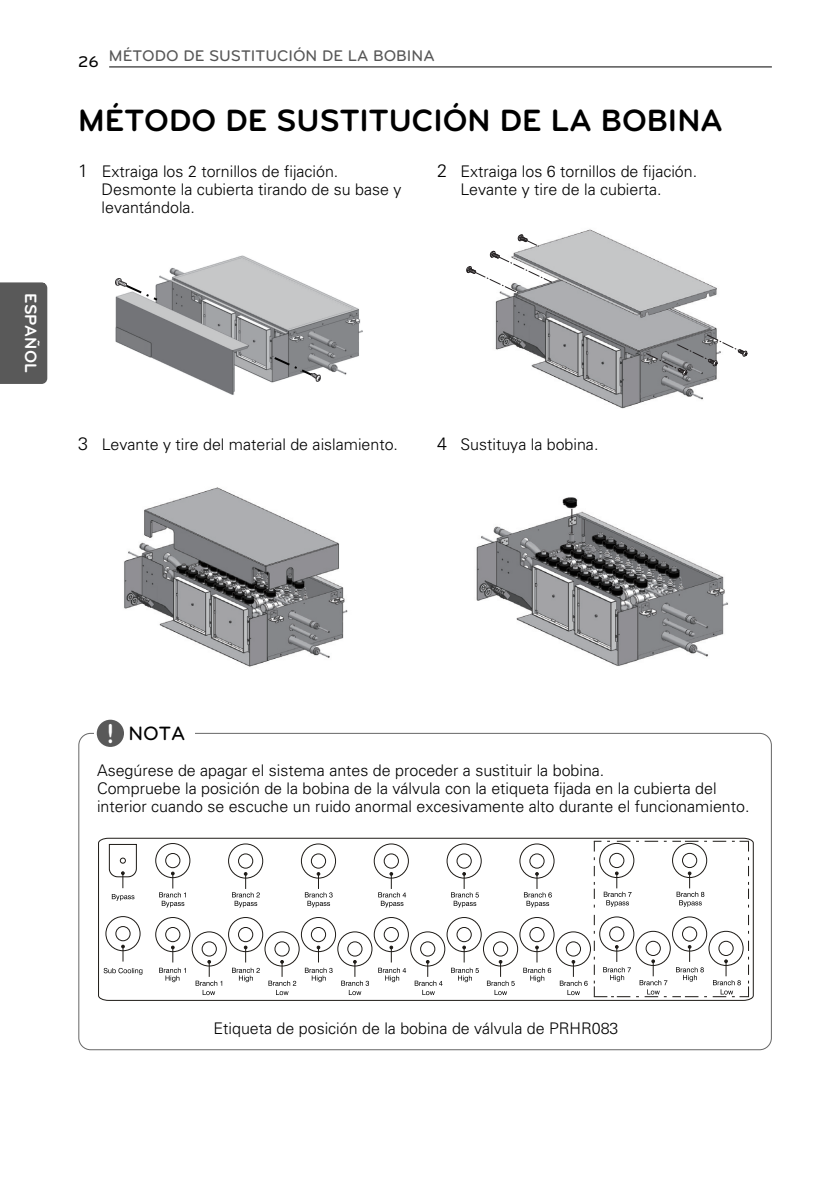
<style>
.page{position:relative;width:840px;height:1191px;background:#fff}
.page>*{position:absolute;margin:0;border:0;box-sizing:border-box;transform-origin:0 0}
.t1{font:700 32px "Bryant LG";color:#000}
.t2{font:500 20px "Bryant LG";color:#000}
.t3{font:700 17px "Bryant LG";color:#fff}
.t4{font:300 16px/18px "Univers";color:#000}
.t5{font:500 16px "Bryant LG";color:#575757}
.s1{color:#000}
.s2{font-size:18px}
.s3{font-weight:700;font-size:28.4px;color:#fff}
</style>
<div class="page">
<hr style="left:109px;top:67px;width:662px;height:1px;background:#000">
<div style="left:0;top:282px;width:47px;height:102px;background:#595959"></div>
<div style="left:19px;top:284px;width:26px;height:98px;background:#595959"></div>
<div style="left:78px;top:733px;width:693px;height:317px;border:2px solid #666;border-radius:12px"></div>
<div style="left:94px;top:717px;width:100px;height:33px;background:#fff"></div>
<div style="left:97px;top:719px;width:27px;height:28px;background:#595959;border-radius:50%"></div>
<svg style="left:98px;top:837px;width:655px;height:164px"></svg>
<svg style="left:159px;top:872px;width:27px;height:35px"></svg>
<div style="left:155px;top:843px;width:35px;height:35px;border:1px solid #1d1a16;border-radius:50%"></div>
<div style="left:165px;top:853px;width:15px;height:15px;border:1px solid #1d1a16;border-radius:50%"></div>
<svg style="left:232px;top:872px;width:28px;height:35px"></svg>
<div style="left:228px;top:843px;width:35px;height:35px;border:1px solid #1d1a16;border-radius:50%"></div>
<div style="left:238px;top:853px;width:15px;height:15px;border:1px solid #1d1a16;border-radius:50%"></div>
<svg style="left:305px;top:872px;width:27px;height:35px"></svg>
<div style="left:301px;top:843px;width:34px;height:35px;border:1px solid #1d1a16;border-radius:50%"></div>
<div style="left:311px;top:853px;width:15px;height:15px;border:1px solid #1d1a16;border-radius:50%"></div>
<svg style="left:378px;top:872px;width:28px;height:35px"></svg>
<div style="left:374px;top:843px;width:34px;height:35px;border:1px solid #1d1a16;border-radius:50%"></div>
<div style="left:383px;top:853px;width:15px;height:15px;border:1px solid #1d1a16;border-radius:50%"></div>
<svg style="left:451px;top:872px;width:27px;height:35px"></svg>
<div style="left:446px;top:843px;width:35px;height:35px;border:1px solid #1d1a16;border-radius:50%"></div>
<div style="left:456px;top:853px;width:15px;height:15px;border:1px solid #1d1a16;border-radius:50%"></div>
<svg style="left:523px;top:872px;width:28px;height:35px"></svg>
<div style="left:519px;top:843px;width:35px;height:35px;border:1px solid #1d1a16;border-radius:50%"></div>
<div style="left:529px;top:853px;width:15px;height:15px;border:1px solid #1d1a16;border-radius:50%"></div>
<div style="left:155px;top:917px;width:35px;height:35px;border:1px solid #1d1a16;border-radius:50%"></div>
<div style="left:165px;top:927px;width:15px;height:15px;border:1px solid #1d1a16;border-radius:50%"></div>
<div style="left:192px;top:931px;width:34px;height:35px;border:1px solid #1d1a16;border-radius:50%"></div>
<div style="left:202px;top:941px;width:14px;height:15px;border:1px solid #1d1a16;border-radius:50%"></div>
<div style="left:264px;top:931px;width:35px;height:35px;border:1px solid #1d1a16;border-radius:50%"></div>
<div style="left:274px;top:941px;width:15px;height:15px;border:1px solid #1d1a16;border-radius:50%"></div>
<div style="left:337px;top:931px;width:35px;height:35px;border:1px solid #1d1a16;border-radius:50%"></div>
<div style="left:347px;top:941px;width:15px;height:15px;border:1px solid #1d1a16;border-radius:50%"></div>
<div style="left:410px;top:931px;width:35px;height:35px;border:1px solid #1d1a16;border-radius:50%"></div>
<div style="left:420px;top:941px;width:15px;height:15px;border:1px solid #1d1a16;border-radius:50%"></div>
<div style="left:483px;top:931px;width:34px;height:35px;border:1px solid #1d1a16;border-radius:50%"></div>
<div style="left:493px;top:941px;width:14px;height:15px;border:1px solid #1d1a16;border-radius:50%"></div>
<div style="left:555px;top:931px;width:35px;height:35px;border:1px solid #1d1a16;border-radius:50%"></div>
<div style="left:565px;top:941px;width:15px;height:15px;border:1px solid #1d1a16;border-radius:50%"></div>
<svg style="left:159px;top:946px;width:27px;height:36px"></svg>
<svg style="left:195px;top:960px;width:27px;height:35px"></svg>
<svg style="left:268px;top:960px;width:28px;height:35px"></svg>
<div style="left:228px;top:917px;width:35px;height:35px;border:1px solid #1d1a16;border-radius:50%"></div>
<div style="left:238px;top:927px;width:15px;height:15px;border:1px solid #1d1a16;border-radius:50%"></div>
<svg style="left:232px;top:946px;width:28px;height:36px"></svg>
<svg style="left:341px;top:960px;width:28px;height:35px"></svg>
<div style="left:301px;top:917px;width:34px;height:35px;border:1px solid #1d1a16;border-radius:50%"></div>
<div style="left:311px;top:927px;width:15px;height:15px;border:1px solid #1d1a16;border-radius:50%"></div>
<svg style="left:305px;top:946px;width:27px;height:36px"></svg>
<div style="left:374px;top:917px;width:34px;height:35px;border:1px solid #1d1a16;border-radius:50%"></div>
<div style="left:383px;top:927px;width:15px;height:15px;border:1px solid #1d1a16;border-radius:50%"></div>
<svg style="left:378px;top:946px;width:28px;height:36px"></svg>
<svg style="left:414px;top:960px;width:28px;height:35px"></svg>
<div style="left:446px;top:917px;width:35px;height:35px;border:1px solid #1d1a16;border-radius:50%"></div>
<div style="left:456px;top:927px;width:15px;height:15px;border:1px solid #1d1a16;border-radius:50%"></div>
<svg style="left:451px;top:946px;width:27px;height:36px"></svg>
<svg style="left:486px;top:960px;width:28px;height:35px"></svg>
<div style="left:519px;top:917px;width:35px;height:35px;border:1px solid #1d1a16;border-radius:50%"></div>
<div style="left:529px;top:927px;width:15px;height:15px;border:1px solid #1d1a16;border-radius:50%"></div>
<svg style="left:523px;top:946px;width:28px;height:36px"></svg>
<svg style="left:559px;top:960px;width:28px;height:35px"></svg>
<svg style="left:603px;top:872px;width:28px;height:35px"></svg>
<div style="left:599px;top:843px;width:34px;height:34px;border:1px solid #1d1a16;border-radius:50%"></div>
<div style="left:609px;top:853px;width:14px;height:15px;border:1px solid #1d1a16;border-radius:50%"></div>
<svg style="left:676px;top:872px;width:28px;height:35px"></svg>
<div style="left:672px;top:843px;width:34px;height:34px;border:1px solid #1d1a16;border-radius:50%"></div>
<div style="left:681px;top:853px;width:15px;height:15px;border:1px solid #1d1a16;border-radius:50%"></div>
<div style="left:635px;top:931px;width:35px;height:34px;border:1px solid #1d1a16;border-radius:50%"></div>
<div style="left:708px;top:931px;width:35px;height:34px;border:1px solid #1d1a16;border-radius:50%"></div>
<div style="left:599px;top:916px;width:34px;height:35px;border:1px solid #1d1a16;border-radius:50%"></div>
<div style="left:609px;top:926px;width:14px;height:15px;border:1px solid #1d1a16;border-radius:50%"></div>
<div style="left:672px;top:916px;width:34px;height:35px;border:1px solid #1d1a16;border-radius:50%"></div>
<div style="left:681px;top:926px;width:15px;height:15px;border:1px solid #1d1a16;border-radius:50%"></div>
<svg style="left:616px;top:840px;width:22px;height:1px"></svg>
<svg style="left:644px;top:840px;width:13px;height:1px"></svg>
<svg style="left:672px;top:840px;width:34px;height:1px"></svg>
<svg style="left:712px;top:840px;width:13px;height:1px"></svg>
<svg style="left:731px;top:840px;width:17px;height:11px"></svg>
<svg style="left:747px;top:882px;width:1px;height:25px"></svg>
<svg style="left:712px;top:940px;width:36px;height:57px"></svg>
<svg style="left:593px;top:840px;width:16px;height:11px"></svg>
<svg style="left:593px;top:882px;width:1px;height:25px"></svg>
<svg style="left:593px;top:940px;width:113px;height:57px"></svg>
<svg style="left:104px;top:968px;width:38px;height:6px"></svg>
<svg style="left:121px;top:945px;width:3px;height:16px"></svg>
<div style="left:106px;top:916px;width:34px;height:35px;border:1px solid #1d1a16;border-radius:50%"></div>
<div style="left:115px;top:926px;width:15px;height:15px;border:1px solid #1d1a16;border-radius:50%"></div>
<svg style="left:112px;top:894px;width:22px;height:6px"></svg>
<svg style="left:109px;top:844px;width:28px;height:44px"></svg>
<img style="left:115px;top:255px;width:248px;height:140px">
<svg style="left:116px;top:278px;width:204px;height:103px;background:#a6a7a9"></svg>
<img style="left:495px;top:229px;width:222px;height:180px">
<svg style="left:646px;top:334px;width:101px;height:43px"></svg>
<svg style="left:466px;top:234px;width:86px;height:59px"></svg>
<img style="left:124px;top:487px;width:224px;height:180px">
<img style="left:476px;top:497px;width:252px;height:169px">
<svg style="left:571px;top:509px;width:1px;height:24px"></svg>
<p class="t3" style="left:36px;top:293px;width:80px;rotate:90deg">ESPAÑOL</p>
<p class="t5" style="left:78px;top:47px;width:357px"><span class="s1">26</span> MÉTODO DE SUSTITUCIÓN DE LA BOBINA</p>
<p class="t1" style="left:78px;top:109px;width:645px">MÉTODO DE SUSTITUCIÓN DE LA BOBINA</p>
<p class="t4" style="left:101px;top:163px;width:301px;text-indent:-23px"><span class="s2">1</span> Extraiga los 2 tornillos de fijación.<br>Desmonte la cubierta tirando de su base y levantándola.</p>
<p class="t4" style="left:460px;top:163px;width:238px;text-indent:-23px"><span class="s2">2</span> Extraiga los 6 tornillos de fijación.<br>Levante y tire de la cubierta.</p>
<p class="t4" style="left:78px;top:436px;width:321px"><span class="s2">3</span> Levante y tire del material de aislamiento.</p>
<p class="t4" style="left:437px;top:436px;width:163px"><span class="s2">4</span> Sustituya la bobina.</p>
<p class="t2" style="left:107px;top:721px;width:80px"><span class="s3">!</span> NOTA</p>
<p class="t4" style="left:97px;top:762px;width:653px">Asegúrese de apagar el sistema antes de proceder a sustituir la bobina.<br>Compruebe la posición de la bobina de la válvula con la etiqueta fijada en la cubierta del interior cuando se escuche un ruido anormal excesivamente alto durante el funcionamiento.</p>
<p class="t4" style="left:213px;top:1021px;width:406px">Etiqueta de posición de la bobina de válvula de PRHR083</p>
</div>
